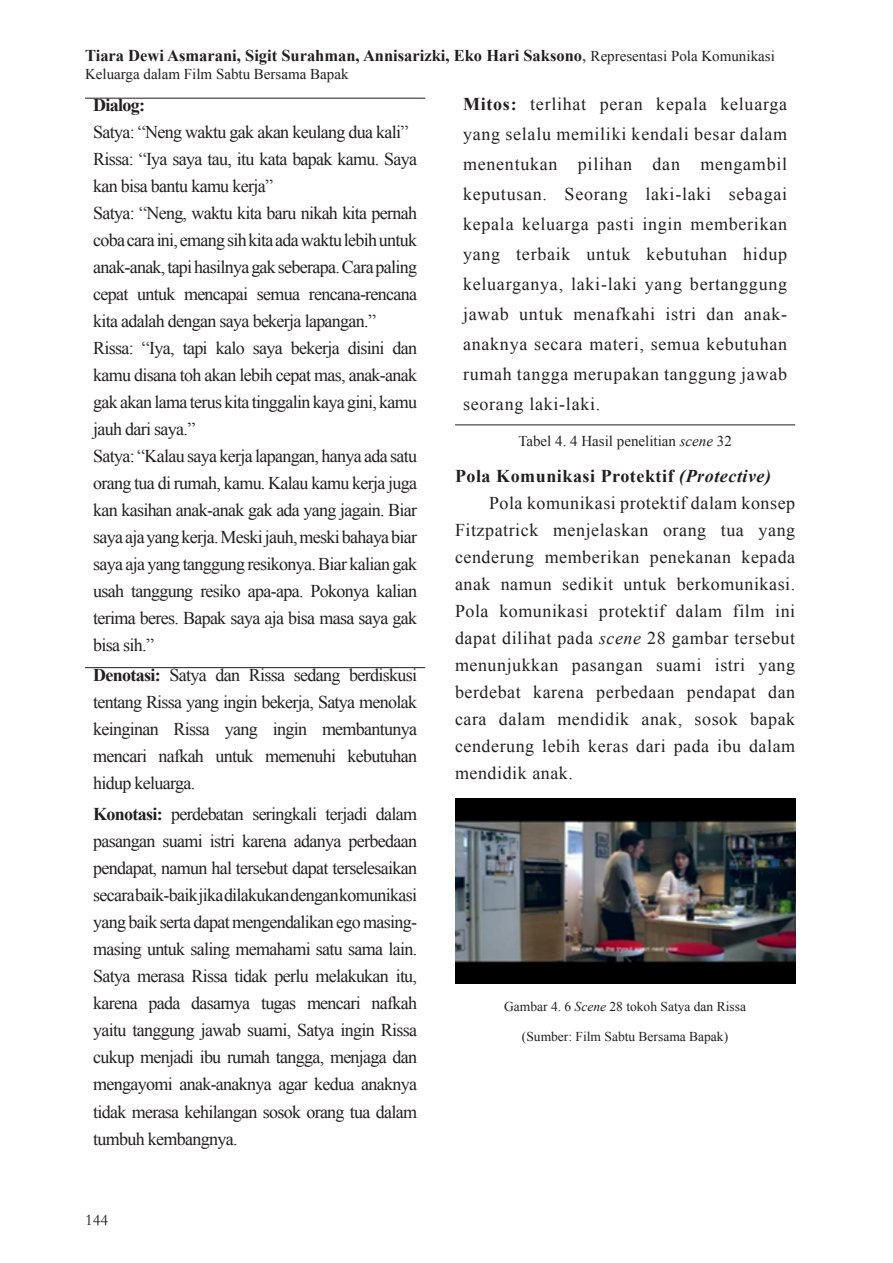
<style>
.page{position:relative;width:893px;height:1263px;background:#fff}
.page>*{position:absolute;margin:0;border:0;box-sizing:border-box;transform-origin:0 0}
.t1{font:18px/27px "Times New Roman";letter-spacing:-.04em;color:#231f20;text-align:justify}
.t2{font:700 18px "Times New Roman";letter-spacing:.03em;color:#231f20}
.t3{font:700 16.5px "Times New Roman";color:#231f20}
.t4{font:16.5px "Garamond";color:#231f20}
.t5{font:15px "Times New Roman";color:#231f20}
.t6{font:13.5px "Times New Roman";color:#231f20}
.s1{font-family:"Garamond";font-size:15px;color:#57585a}
.s2{font-weight:400;font-size:15px}
.s3{font-weight:700}
.s4{font-style:italic}
</style>
<div class="page">
<hr style="left:85px;top:98px;width:340px;height:1px;background:#231f20">
<hr style="left:85px;top:667px;width:340px;height:1px;background:#231f20">
<hr style="left:455px;top:424px;width:340px;height:1px;background:#231f20">
<img style="left:455px;top:798px;width:340px;height:185px">
<p class="t3" style="left:85px;top:44px;width:691px">Tiara Dewi Asmarani, Sigit Surahman, Annisarizki, Eko Hari Saksono<span class="s1">,</span> <span class="s2">Representasi Pola Komunikasi</span></p>
<p class="t5" style="left:85px;top:64px;width:265px">Keluarga dalam Film Sabtu Bersama Bapak</p>
<p class="t2" style="left:93px;top:92px;width:53px">Dialog:</p>
<p class="t1" style="left:93px;top:118px;width:317px">Satya: “Neng waktu gak akan keulang dua kali”</p>
<p class="t1" style="left:93px;top:145px;width:326px">Rissa: “Iya saya tau, itu kata bapak kamu. Saya kan bisa bantu kamu kerja”</p>
<p class="t1" style="left:93px;top:199px;width:326px">Satya: “Neng, waktu kita baru nikah kita pernah coba cara ini, emang sih kita ada waktu lebih untuk anak-anak, tapi hasilnya gak seberapa. Cara paling cepat untuk mencapai semua rencana-rencana kita adalah dengan saya bekerja lapangan.”</p>
<p class="t1" style="left:93px;top:334px;width:326px">Rissa: “Iya, tapi kalo saya bekerja disini dan kamu disana toh akan lebih cepat mas, anak-anak gak akan lama terus kita tinggalin kaya gini, kamu jauh dari saya.”</p>
<p class="t1" style="left:93px;top:442px;width:326px">Satya: “Kalau saya kerja lapangan, hanya ada satu orang tua di rumah, kamu. Kalau kamu kerja juga kan kasihan anak-anak gak ada yang jagain. Biar saya aja yang kerja. Meski jauh, meski bahaya biar saya aja yang tanggung resikonya. Biar kalian gak usah tanggung resiko apa-apa. Pokonya kalian terima beres. Bapak saya aja bisa masa saya gak bisa sih.”</p>
<p class="t1" style="left:93px;top:661px;width:325px"><span class="s3">Denotasi:</span> Satya dan Rissa sedang berdiskusi tentang Rissa yang ingin bekerja, Satya menolak keinginan Rissa yang ingin membantunya mencari nafkah untuk memenuhi kebutuhan hidup keluarga.</p>
<p class="t1" style="left:93px;top:801px;width:326px"><span class="s3">Konotasi:</span> perdebatan seringkali terjadi dalam pasangan suami istri karena adanya perbedaan pendapat, namun hal tersebut dapat terselesaikan secara baik-baik jika dilakukan dengan komunikasi yang baik serta dapat mengendalikan ego masing&shy;masing untuk saling memahami satu sama lain.<br>Satya merasa Rissa tidak perlu melakukan itu, karena pada dasarnya tugas mencari nafkah yaitu tanggung jawab suami, Satya ingin Rissa cukup menjadi ibu rumah tangga, menjaga dan mengayomi anak-anaknya agar kedua anaknya tidak merasa kehilangan sosok orang tua dalam tumbuh kembangnya.</p>
<p class="t1" style="left:463px;top:89px;width:326px;line-height:30px"><span class="s3">Mitos:</span> terlihat peran kepala keluarga yang selalu memiliki kendali besar dalam menentukan pilihan dan mengambil keputusan. Seorang laki-laki sebagai kepala keluarga pasti ingin memberikan yang terbaik untuk kebutuhan hidup keluarganya, laki-laki yang bertanggung jawab untuk menafkahi istri dan anak&shy;anaknya secara materi, semua kebutuhan rumah tangga merupakan tanggung jawab seorang laki-laki.</p>
<p class="t5" style="left:518px;top:431px;width:215px">Tabel 4. 4 Hasil penelitian <span class="s4">scene</span> 32</p>
<p class="t2" style="left:455px;top:463px;width:318px">Pola Komunikasi Protektif <span class="s4">(Protective)</span></p>
<p class="t1" style="left:455px;top:489px;width:342px;text-indent:34px">Pola komunikasi protektif dalam konsep Fitzpatrick menjelaskan orang tua yang cenderung memberikan penekanan kepada anak namun sedikit untuk berkomunikasi.<br>Pola komunikasi protektif dalam film ini dapat dilihat pada <span class="s4">scene</span> 28 gambar tersebut menunjukkan pasangan suami istri yang berdebat karena perbedaan pendapat dan cara dalam mendidik anak, sosok bapak cenderung lebih keras dari pada ibu dalam mendidik anak.</p>
<p class="t6" style="left:504px;top:997px;width:243px">Gambar 4. 6 <span class="s4">Scene</span> 28 tokoh Satya dan Rissa</p>
<p class="t6" style="left:522px;top:1027px;width:208px">(Sumber: Film Sabtu Bersama Bapak)</p>
<p class="t4" style="left:85px;top:1208px;width:25px">144</p>
</div>
